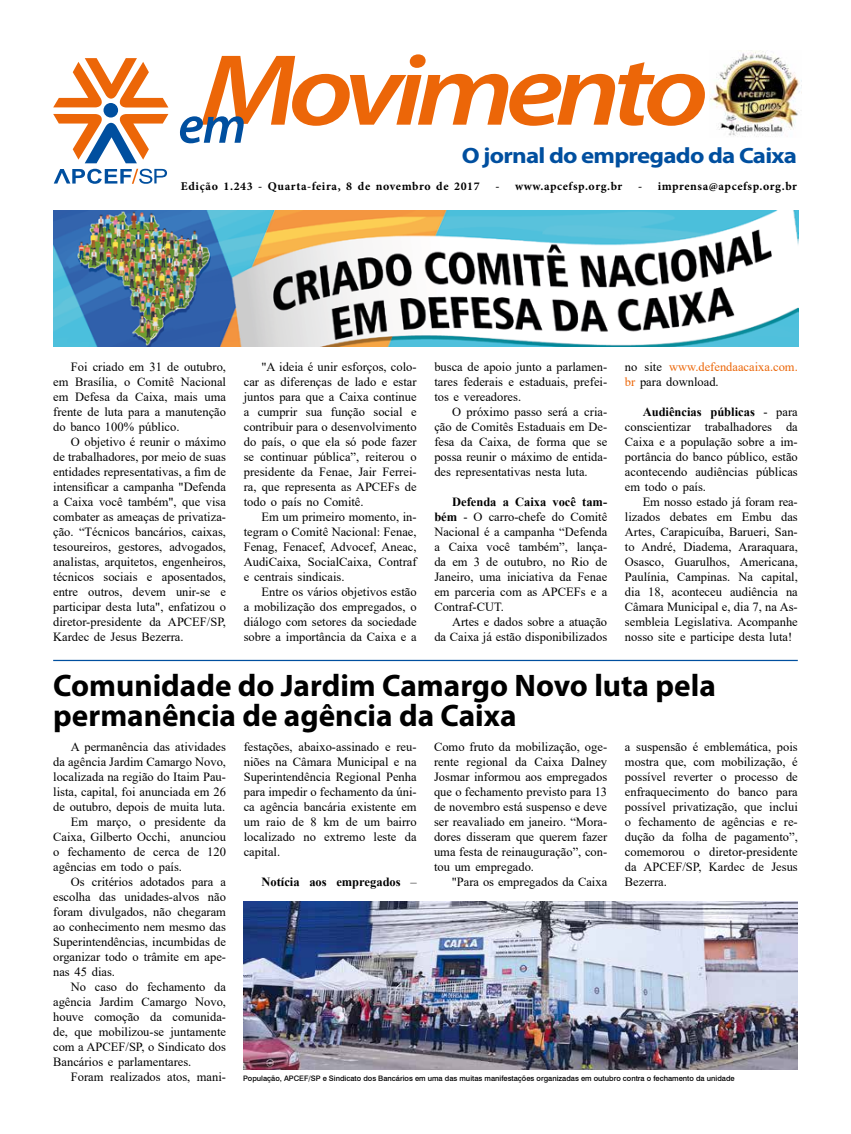
<style>
.page{position:relative;width:851px;height:1134px;background:#fff}
.page>*{position:absolute;margin:0;border:0;box-sizing:border-box;transform-origin:0 0}
.t1{font:italic 600 102px "Myriad Pro";letter-spacing:-.07em;color:#ec6608;scale:1.18 1}
.t2{font:700 31.25px/30px "Myriad Pro";color:#000}
.t3{font:700 22.25px "Myriad Pro";letter-spacing:-.03em;color:#004f9f;scale:1.12 1}
.t4{font:12.5px/15px "Times New Roman";color:#000;text-align:justify}
.t5{font:12.5px/15px "Times New Roman";color:#ec6608}
.t6{font:700 12.5px "Times New Roman";color:#000}
.t7{font:700 11.88px "Minion Pro";letter-spacing:.05em;color:#000}
.t8{font:500 7.5px "Swiss 721 BT";color:#000}
.s1{font-weight:700}
.s2{color:#000}
.s3{font-weight:400}
</style>
<div class="page">
<svg style="left:180px;top:116px;width:64px;height:27px"></svg>
<svg style="left:53px;top:58px;width:115px;height:49px"></svg>
<svg style="left:53px;top:114px;width:115px;height:49px"></svg>
<div style="left:103px;top:103px;width:15px;height:15px;background:#004f9f;border-radius:50%"></div>
<svg style="left:54px;top:169px;width:113px;height:15px"></svg>
<img style="left:709px;top:51px;width:92px;height:86px">
<hr style="left:53px;top:660px;width:744px;height:1px;background:#004f9f">
<img style="left:53px;top:211px;width:744px;height:136px">
<img style="left:243px;top:902px;width:554px;height:168px">
<h1 class="t1" style="left:200px;top:26px;width:432px">Movimento</h1>
<h3 class="t3" style="left:461px;top:141px;width:301px">O jornal do empregado da Caixa</h3>
<p class="t7" style="left:181px;top:178px;width:300px">Edição 1.243 - Quarta-feira, 8 de novembro de 2017</p>
<p class="t7" style="left:495px;top:178px;width:128px">- www.apcefsp.org.br</p>
<p class="t7" style="left:638px;top:178px;width:160px">- imprensa@apcefsp.org.br</p>
<p class="t4" style="left:53px;top:359px;width:174px;text-indent:18px">Foi criado em 31 de outubro, em Brasília, o Comitê Nacional em Defesa da Caixa, mais uma frente de luta para a manutenção do banco 100% público.</p>
<p class="t4" style="left:53px;top:434px;width:174px;text-indent:18px">O objetivo é reunir o máximo de trabalhadores, por meio de suas entidades representativas, a fim de intensificar a campanha "Defenda a Caixa você também", que visa combater as ameaças de privatiza&shy;ção. “Técnicos bancários, caixas, tesoureiros, gestores, advogados, analistas, arquitetos, engenheiros, técnicos sociais e aposentados, entre outros, devem unir-se e participar desta luta", enfatizou o diretor-presidente da APCEF/SP, Kardec de Jesus Bezerra.</p>
<p class="t4" style="left:244px;top:359px;width:174px;text-indent:18px">"A ideia é unir esforços, colo&shy;car as diferenças de lado e estar juntos para que a Caixa continue a cumprir sua função social e contribuir para o desenvolvimento do país, o que ela só pode fazer se continuar pública”, reiterou o presidente da Fenae, Jair Ferrei&shy;ra, que representa as APCEFs de todo o país no Comitê.</p>
<p class="t4" style="left:244px;top:509px;width:174px;text-indent:18px">Em um primeiro momento, in&shy;tegram o Comitê Nacional: Fenae, Fenag, Fenacef, Advocef, Aneac, AudiCaixa, SocialCaixa, Contraf e centrais sindicais.</p>
<p class="t4" style="left:244px;top:584px;width:174px;text-indent:18px">Entre os vários objetivos estão a mobilização dos empregados, o diálogo com setores da sociedade sobre a importância da Caixa e a</p>
<p class="t4" style="left:434px;top:359px;width:174px">busca de apoio junto a parlamen&shy;tares federais e estaduais, prefei&shy;tos e vereadores.</p>
<p class="t4" style="left:434px;top:404px;width:174px;text-indent:18px">O próximo passo será a cria&shy;ção de Comitês Estaduais em De&shy;fesa da Caixa, de forma que se possa reunir o máximo de entida&shy;des representativas nesta luta.</p>
<p class="t4" style="left:434px;top:494px;width:174px;text-indent:18px"><span class="s1">Defenda a Caixa você tam&shy;bém</span> - O carro-chefe do Comitê Nacional é a campanha “Defenda a Caixa você também”, lança&shy;da em 3 de outubro, no Rio de Janeiro, uma iniciativa da Fenae em parceria com as APCEFs e a Contraf-CUT.</p>
<p class="t4" style="left:434px;top:614px;width:174px;text-align:right">Artes e dados sobre a atuação<br>da Caixa já estão disponibilizados</p>
<p class="t5" style="left:625px;top:359px;width:174px"><span class="s2">no site</span> www.defendaacaixa.com. br <span class="s2">para download.</span></p>
<p class="t4" style="left:625px;top:404px;width:174px;text-indent:18px"><span class="s1">Audiências públicas</span> - para conscientizar trabalhadores da Caixa e a população sobre a im&shy;portância do banco público, estão acontecendo audiências públicas em todo o país.</p>
<p class="t4" style="left:625px;top:494px;width:174px;text-indent:18px">Em nosso estado já foram rea&shy;lizados debates em Embu das Artes, Carapicuíba, Barueri, San&shy;to André, Diadema, Araraquara, Osasco, Guarulhos, Americana, Paulínia, Campinas. Na capital, dia 18, aconteceu audiência na Câmara Municipal e, dia 7, na As&shy;sembleia Legislativa. Acompanhe nosso site e participe desta luta!</p>
<h2 class="t2" style="left:53px;top:669px;width:664px">Comunidade do Jardim Camargo Novo luta pela permanência de agência da Caixa</h2>
<p class="t4" style="left:71px;top:739px;width:157px">A permanência das atividades</p>
<p class="t4" style="left:53px;top:754px;width:174px">da agência Jardim Camargo Novo,</p>
<p class="t4" style="left:53px;top:769px;width:174px">localizada na região do Itaim Pau-</p>
<p class="t4" style="left:53px;top:784px;width:174px">lista, capital, foi anunciada em 26</p>
<p class="t4" style="left:53px;top:799px;width:174px">de outubro, depois de muita luta.</p>
<p class="t4" style="left:71px;top:814px;width:157px">Em março, o presidente da</p>
<p class="t4" style="left:53px;top:829px;width:174px">Caixa, Gilberto Occhi, anunciou</p>
<p class="t4" style="left:53px;top:844px;width:174px">o fechamento de cerca de 120</p>
<p class="t4" style="left:53px;top:859px;width:130px">agências em todo o país.</p>
<p class="t4" style="left:71px;top:874px;width:157px">Os critérios adotados para a</p>
<p class="t4" style="left:53px;top:889px;width:174px">escolha das unidades-alvos não</p>
<p class="t4" style="left:53px;top:904px;width:174px">foram divulgados, não chegaram</p>
<p class="t4" style="left:53px;top:919px;width:174px">ao conhecimento nem mesmo das</p>
<p class="t4" style="left:53px;top:934px;width:174px">Superintendências, incumbidas de</p>
<p class="t4" style="left:53px;top:949px;width:174px">organizar todo o trâmite em ape-</p>
<p class="t4" style="left:53px;top:964px;width:63px">nas 45 dias.</p>
<p class="t4" style="left:71px;top:979px;width:157px">No caso do fechamento da</p>
<p class="t4" style="left:53px;top:994px;width:174px">agência Jardim Camargo Novo,</p>
<p class="t4" style="left:53px;top:1009px;width:174px">houve comoção da comunida-</p>
<p class="t4" style="left:53px;top:1024px;width:174px">de, que mobilizou-se juntamente</p>
<p class="t4" style="left:53px;top:1039px;width:174px">com a APCEF/SP, o Sindicato dos</p>
<p class="t4" style="left:53px;top:1054px;width:140px">Bancários e parlamentares.</p>
<p class="t4" style="left:71px;top:1069px;width:157px">Foram realizados atos, mani-</p>
<p class="t4" style="left:625px;top:739px;width:174px">a suspensão é emblemática, pois mostra que, com mobilização, é possível reverter o processo de enfraquecimento do banco para possível privatização, que inclui o fechamento de agências e re&shy;dução da folha de pagamento”, comemorou o diretor-presidente da APCEF/SP, Kardec de Jesus Bezerra.</p>
<p class="t4" style="left:244px;top:739px;width:174px">festações, abaixo-assinado e reu&shy;niões na Câmara Municipal e na Superintendência Regional Penha para impedir o fechamento da úni&shy;ca agência bancária existente em um raio de 8 km de um bairro localizado no extremo leste da capital.</p>
<p class="t6" style="left:261px;top:873px;width:157px">Notícia aos empregados <span class="s3">–</span></p>
<p class="t4" style="left:434px;top:739px;width:175px">Como fruto da mobilização, oge&shy;rente regional da Caixa Dalney Josmar informou aos empregados que o fechamento previsto para 13 de novembro está suspenso e deve ser reavaliado em janeiro. “Mora&shy;dores disseram que querem fazer uma festa de reinauguração”, con&shy;tou um empregado.</p>
<p class="t4" style="left:451px;top:874px;width:157px">"Para os empregados da Caixa</p>
<p class="t8" style="left:243px;top:1074px;width:493px">População, APCEF/SP e Sindicato dos Bancários em uma das muitas manifestações organizadas em outubro contra o fechamento da unidade</p>
</div>
